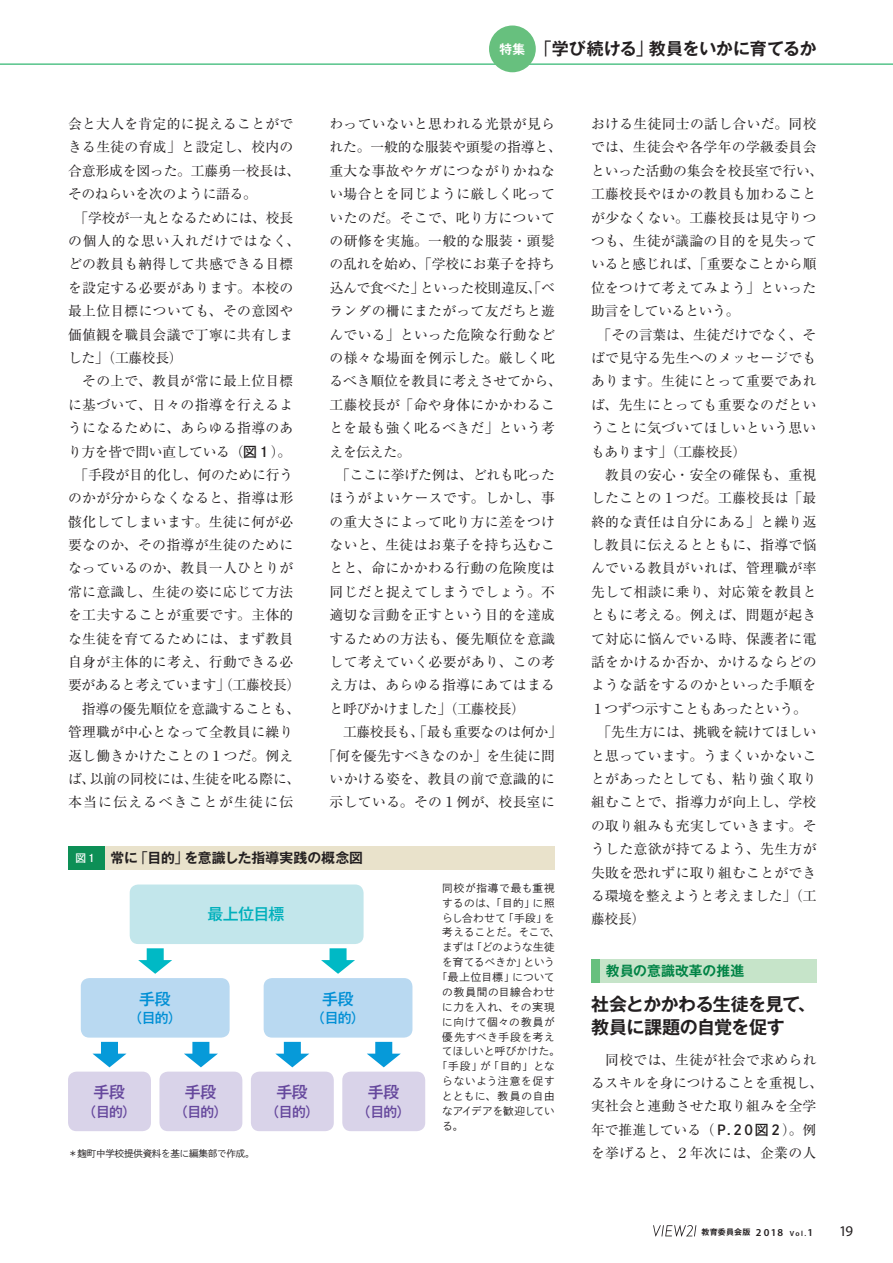
<style>
.page{position:relative;width:893px;height:1263px;background:#fff}
.page>*{position:absolute;margin:0;border:0;box-sizing:border-box;transform-origin:0 0}
.t1{font:700 18px "Gothic MB101 Pro De";letter-spacing:-.035em;color:#231f20}
.t2{font:700 16.95px "Gothic MB101 Pro De";letter-spacing:-.01em;color:#231f20}
.t3{font:500 15.9px "Gothic MB101 Pro";letter-spacing:-.025em;color:#65479c}
.t4{font:500 15.9px "Gothic MB101 Pro";letter-spacing:-.04em;color:#00b0bc}
.t5{font:500 15.9px "Gothic MB101 Pro";color:#008fd5}
.t6{font:14.85px "Myriad Pro";color:#231f20}
.t7{font:13.8px/23.4px "Ryumin Pro";letter-spacing:.02em;color:#231f20}
.t8{font:13.8px/23.4px "Ryumin Pro";letter-spacing:-.01em;color:#231f20;text-align:center}
.t9{font:700 13.8px "Gothic MB101 Pro De";color:#231f20}
.t10{font:500 13.8px "Gothic MB101 Pro";letter-spacing:-.05em;color:#65479c}
.t11{font:700 13.8px "Gothic MB101 Pro De";letter-spacing:.01em;color:#008345}
.t12{font:500 13.8px "Gothic MB101 Pro";color:#008fd5}
.t13{font:10.65px "Shuei Go Kin Std L";letter-spacing:.04em;color:#231f20}
.t14{font:10.65px "Shuei Go Kin Std L";letter-spacing:.07em;color:#231f20}
.t15{font:10.65px "Shuei Go Kin Std L";letter-spacing:.08em;color:#231f20}
.t16{font:10.65px "Shuei Go Kin Std L";letter-spacing:.015em;color:#231f20}
.t17{font:10.65px "Shuei Go Kin Std L";letter-spacing:-.025em;color:#231f20}
.t18{font:10.65px "Shuei Go Kin Std L";letter-spacing:-.01em;color:#231f20}
.t19{font:10.65px "Shuei Go Kin Std L";letter-spacing:-.005em;color:#231f20}
.t20{font:10.65px "Shuei Go Kin Std L";letter-spacing:-.02em;color:#231f20}
.t21{font:10.65px "Shuei Go Kin Std L";letter-spacing:.075em;color:#231f20}
.t22{font:10.65px "Shuei Go Kin Std L";letter-spacing:.065em;color:#231f20}
.t23{font:10.65px "Shuei Go Kin Std B";color:#fff}
.t24{font:9.6px "Shuei Go Kin Std L";letter-spacing:-.025em;color:#231f20}
.t25{font:700 7.95px "Gothic MB101 Pro De";letter-spacing:.025em;color:#231f20}
.s1{font-size:12.75px;color:#fff}
.s2{font-family:"Gothic MB101 Pro";font-weight:400}
.s3{font-family:"Shuei Go Kin Std B"}
.s4{font-family:"Myriad Pro";font-weight:600;font-size:10.65px}
.s5{font-family:"Myriad Pro";font-weight:600;font-size:7.5px}
</style>
<div class="page">
<svg style="left:653px;top:1225px;width:43px;height:11px"></svg>
<hr style="left:0;top:64px;width:893px;height:1px;background:#00a54f">
<div style="left:489px;top:26px;width:47px;height:46px;background:#67c07e;border-radius:50%"></div>
<div style="left:600px;top:959px;width:216px;height:23px;background:#c6e4c9"></div>
<div style="left:591px;top:959px;width:9px;height:23px;background:#67c07e"></div>
<div style="left:104px;top:846px;width:451px;height:24px;background:#e9e2cb"></div>
<div style="left:68px;top:846px;width:36px;height:24px;background:#0d8f56"></div>
<div style="left:68px;top:1071px;width:83px;height:60px;background:#d9d3e9;border-radius:9px"></div>
<div style="left:159px;top:1071px;width:83px;height:60px;background:#d9d3e9;border-radius:9px"></div>
<div style="left:81px;top:978px;width:149px;height:59px;background:#b9d9f1;border-radius:9px"></div>
<div style="left:130px;top:884px;width:234px;height:60px;background:#c2e6eb;border-radius:9px"></div>
<div style="left:251px;top:1071px;width:83px;height:60px;background:#d9d3e9;border-radius:9px"></div>
<div style="left:264px;top:978px;width:148px;height:59px;background:#b9d9f1;border-radius:9px"></div>
<div style="left:342px;top:1071px;width:83px;height:60px;background:#d9d3e9;border-radius:9px"></div>
<svg style="left:92px;top:1042px;width:34px;height:25px"></svg>
<svg style="left:184px;top:1042px;width:34px;height:25px"></svg>
<svg style="left:138px;top:948px;width:34px;height:26px"></svg>
<svg style="left:275px;top:1042px;width:34px;height:25px"></svg>
<svg style="left:321px;top:948px;width:34px;height:26px"></svg>
<svg style="left:367px;top:1042px;width:34px;height:25px"></svg>
<p class="t2" style="left:499px;top:35px;width:318px"><span class="s1">特集</span> <span class="s2">「</span>学び続ける<span class="s2">」</span>教員をいかに育てるか</p>
<p class="t7" style="left:68px;top:111px;width:234px">会と大人を肯定的に捉えることができる生徒の育成」と設定し、校内の合意形成を図った。工藤勇一校長は、そのねらいを次のように語る。</p>
<p class="t7" style="left:68px;top:205px;width:234px">　「学校が一丸となるためには、校長の個人的な思い入れだけではなく、どの教員も納得して共感できる目標を設定する必要があります。本校の最上位目標についても、その意図や価値観を職員会議で丁寧に共有しました」（工藤校長）</p>
<p class="t7" style="left:68px;top:369px;width:227px;text-align:justify">　その上で、教員が常に最上位目標に基づいて、日々の指導を行えるようになるために、あらゆる指導のあり方を皆で問い直している（<span class="s3">図１</span>）。</p>
<p class="t7" style="left:68px;top:462px;width:234px">　「手段が目的化し、何のために行うのかが分からなくなると、指導は形骸化してしまいます。生徒に何が必要なのか、その指導が生徒のためになっているのか、教員一人ひとりが常に意識し、生徒の姿に応じて方法を工夫することが重要です。主体的な生徒を育てるためには、まず教員自身が主体的に考え、行動できる必要があると考えています」（工藤校長）</p>
<p class="t7" style="left:68px;top:696px;width:234px">　指導の優先順位を意識することも、管理職が中心となって全教員に繰り返し働きかけたことの１つだ。例えば、以前の同校には、生徒を叱る際に、本当に伝えるべきことが生徒に伝</p>
<p class="t7" style="left:330px;top:111px;width:234px">わっていないと思われる光景が見られた。一般的な服装や頭髪の指導と、重大な事故やケガにつながりかねない場合とを同じように厳しく叱っていたのだ。そこで、叱り方についての研修を実施。一般的な服装・頭髪の乱れを始め、「学校にお菓子を持ち込んで食べた」といった校則違反、「ベランダの柵にまたがって友だちと遊んでいる」といった危険な行動などの様々な場面を例示した。厳しく叱るべき順位を教員に考えさせてから、工藤校長が「命や身体にかかわることを最も強く叱るべきだ」という考えを伝えた。</p>
<p class="t7" style="left:330px;top:462px;width:227px;text-align:justify">　「ここに挙げた例は、どれも叱ったほうがよいケースです。しかし、事の重大さによって叱り方に差をつけないと、生徒はお菓子を持ち込むことと、命にかかわる行動の危険度は同じだと捉えてしまうでしょう。不適切な言動を正すという目的を達成するための方法も、優先順位を意識して考えていく必要があり、この考え方は、あらゆる指導にあてはまると呼びかけました」（工藤校長）</p>
<p class="t8" style="left:323px;top:719px;width:241px">　工藤校長も、「最も重要なのは何か」「何を優先すべきなのか」を生徒に問いかける姿を、教員の前で意識的に示している。その１例が、校長室に</p>
<p class="t23" style="left:75px;top:850px;width:23px">図１</p>
<p class="t9" style="left:111px;top:846px;width:254px">常に<span class="s2">「</span>目的<span class="s2">」</span>を意識した指導実践の概念図</p>
<p class="t4" style="left:207px;top:901px;width:78px">最上位目標</p>
<p class="t5" style="left:139px;top:985px;width:33px">手段</p>
<p class="t12" style="left:128px;top:1006px;width:55px">（目的）</p>
<p class="t5" style="left:322px;top:985px;width:33px">手段</p>
<p class="t12" style="left:311px;top:1006px;width:55px">（目的）</p>
<p class="t3" style="left:94px;top:1079px;width:33px">手段</p>
<p class="t10" style="left:83px;top:1100px;width:55px">（目的）</p>
<p class="t3" style="left:185px;top:1079px;width:33px">手段</p>
<p class="t10" style="left:174px;top:1100px;width:55px">（目的）</p>
<p class="t3" style="left:276px;top:1079px;width:33px">手段</p>
<p class="t10" style="left:265px;top:1100px;width:55px">（目的）</p>
<p class="t3" style="left:368px;top:1079px;width:33px">手段</p>
<p class="t10" style="left:357px;top:1100px;width:55px">（目的）</p>
<p class="t24" style="left:68px;top:1146px;width:188px">＊麹町中学校提供資料を基に編集部で作成。</p>
<p class="t14" style="left:442px;top:880px;width:114px">同校が指導で最も重視</p>
<p class="t13" style="left:442px;top:895px;width:114px">するのは、「目的」に照</p>
<p class="t13" style="left:442px;top:910px;width:114px">らし合わせて「手段」を</p>
<p class="t16" style="left:442px;top:925px;width:119px">考えることだ。そこで、</p>
<p class="t17" style="left:442px;top:940px;width:114px">まずは「どのような生徒</p>
<p class="t18" style="left:442px;top:955px;width:114px">を育てるべきか」という</p>
<p class="t13" style="left:437px;top:970px;width:119px">「最上位目標」について</p>
<p class="t15" style="left:442px;top:985px;width:114px">の教員間の目線合わせ</p>
<p class="t21" style="left:442px;top:1000px;width:114px">に力を入れ、その実現</p>
<p class="t14" style="left:442px;top:1014px;width:114px">に向けて個々の教員が</p>
<p class="t22" style="left:442px;top:1029px;width:114px">優先すべき手段を考え</p>
<p class="t19" style="left:442px;top:1044px;width:119px">てほしいと呼びかけた。</p>
<p class="t13" style="left:437px;top:1059px;width:120px">「手段」が「目的」とな</p>
<p class="t15" style="left:442px;top:1074px;width:114px">らないよう注意を促す</p>
<p class="t14" style="left:442px;top:1089px;width:114px">とともに、教員の自由</p>
<p class="t20" style="left:442px;top:1104px;width:114px">なアイデアを歓迎してい</p>
<p class="t13" style="left:442px;top:1119px;width:23px">る。</p>
<p class="t7" style="left:591px;top:111px;width:234px">おける生徒同士の話し合いだ。同校では、生徒会や各学年の学級委員会といった活動の集会を校長室で行い、工藤校長やほかの教員も加わることが少なくない。工藤校長は見守りつつも、生徒が議論の目的を見失っていると感じれば、「重要なことから順位をつけて考えてみよう」といった助言をしているという。</p>
<p class="t7" style="left:591px;top:322px;width:227px;text-align:justify">　「その言葉は、生徒だけでなく、そばで見守る先生へのメッセージでもあります。生徒にとって重要であれば、先生にとっても重要なのだということに気づいてほしいという思いもあります」（工藤校長）</p>
<p class="t7" style="left:591px;top:462px;width:227px;text-align:justify">　教員の安心・安全の確保も、重視したことの１つだ。工藤校長は「最終的な責任は自分にある」と繰り返し教員に伝えるとともに、指導で悩んでいる教員がいれば、管理職が率先して相談に乗り、対応策を教員とともに考える。例えば、問題が起きて対応に悩んでいる時、保護者に電話をかけるか否か、かけるならどのような話をするのかといった手順を１つずつ示すこともあったという。</p>
<p class="t7" style="left:591px;top:719px;width:227px;text-align:justify">　「先生方には、挑戦を続けてほしいと思っています。うまくいかないことがあったとしても、粘り強く取り組むことで、指導力が向上し、学校の取り組みも充実していきます。そうした意欲が持てるよう、先生方が失敗を恐れずに取り組むことができる環境を整えようと考えました」（工藤校長）</p>
<p class="t11" style="left:606px;top:959px;width:140px">教員の意識改革の推進</p>
<p class="t1" style="left:591px;top:989px;width:226px">社会とかかわる生徒を見て、</p>
<p class="t1" style="left:591px;top:1012px;width:195px">教員に課題の自覚を促す</p>
<p class="t7" style="left:591px;top:1047px;width:234px">　同校では、生徒が社会で求められるスキルを身につけることを重視し、実社会と連動させた取り組みを全学年で推進している（<span class="s3">Ｐ.２０図２</span>）。例を挙げると、２年次には、企業の人</p>
<p class="t25" style="left:702px;top:1226px;width:113px">教育委員会版 <span class="s4">2018</span> <span class="s5">Vol.</span><span class="s4">1</span></p>
<p class="t6" style="left:839px;top:1222px;width:16px">19</p>
</div>
